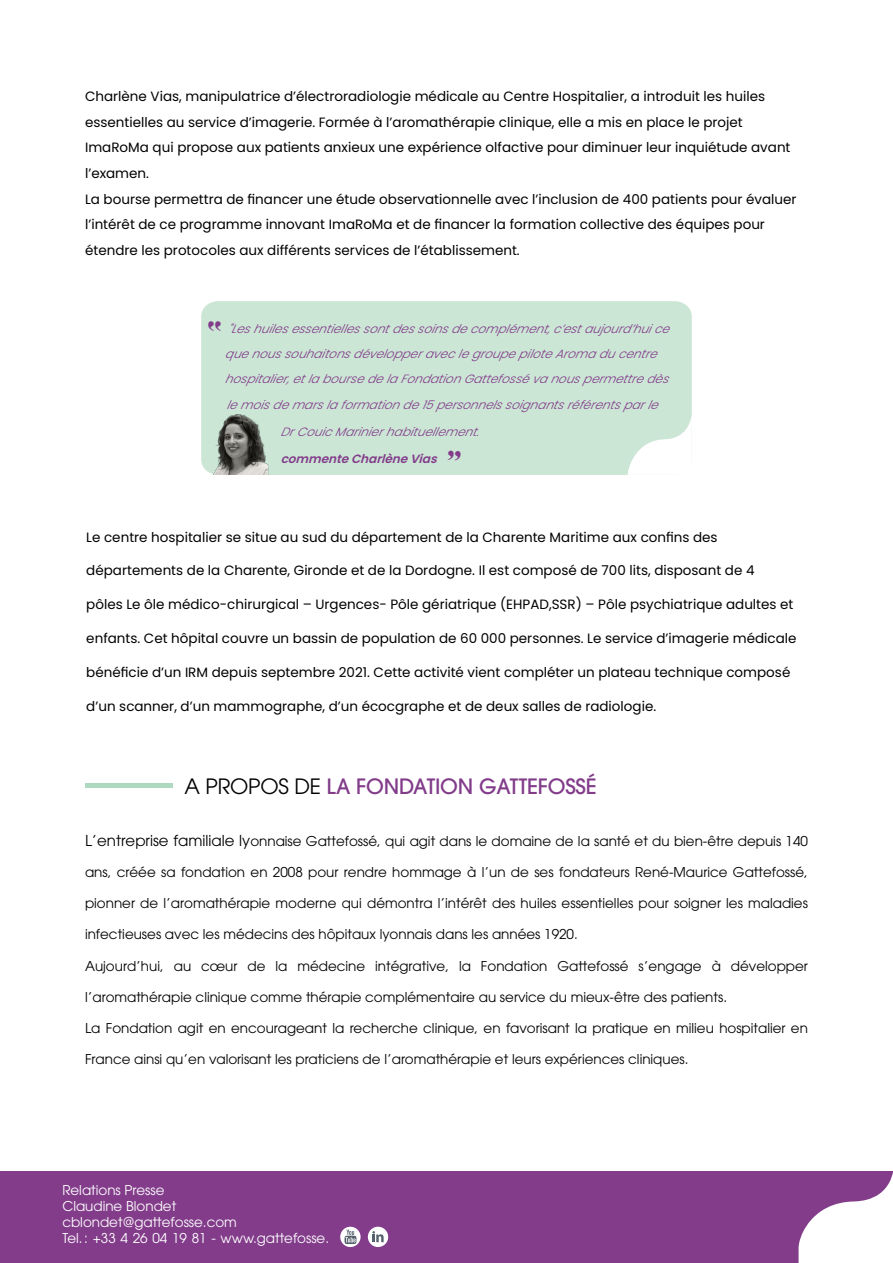
<style>
.page{position:relative;width:893px;height:1263px;background:#fff}
.page>*{position:absolute;margin:0;border:0;box-sizing:border-box;transform-origin:0 0}
.t1{font:500 21px "ITC Avant Garde Pro";letter-spacing:-.01em;color:#823c8a}
.t2{font:13.5px/25.7px "Poppins";color:#000}
.t3{font:13.5px "ITC Avant Garde Pro";color:#000}
.t4{font:13.5px/16.2px "ITC Avant Garde Pro";color:#fff}
.t5{font:italic 300 12px/25.3px "Poppins";color:#823c8a}
.t6{font:italic 600 12px "Poppins";color:#823c8a}
.s1{font-weight:400;color:#000}
.s2{font-size:15px}
</style>
<div class="page">
<div style="left:0;top:1171px;width:893px;height:92px;background:#823c8a"></div>
<svg style="left:799px;top:1172px;width:94px;height:91px"></svg>
<div style="left:85px;top:783px;width:88px;height:5px;background:#afd8c1"></div>
<svg style="left:340px;top:1227px;width:21px;height:20px"></svg>
<svg style="left:345px;top:1229px;width:11px;height:15px"></svg>
<div style="left:368px;top:1227px;width:20px;height:20px;background:#fff;border-radius:50%"></div>
<svg style="left:372px;top:1231px;width:12px;height:11px"></svg>
<div style="left:201px;top:301px;width:491px;height:174px;background:#cce6d6"></div>
<svg style="left:628px;top:414px;width:64px;height:61px"></svg>
<div style="left:213px;top:414px;width:64px;height:61px;background:#cce6d6"></div>
<img style="left:213px;top:414px;width:56px;height:61px">
<svg style="left:448px;top:450px;width:13px;height:11px"></svg>
<svg style="left:208px;top:321px;width:13px;height:10px"></svg>
<p class="t2" style="left:85px;top:83px;width:713px">Charlène Vias, manipulatrice d’électroradiologie médicale au Centre Hospitalier, a introduit les huiles essentielles au service d’imagerie. Formée à l’aromathérapie clinique, elle a mis en place le projet ImaRoMa qui propose aux patients anxieux une expérience olfactive pour diminuer leur inquiétude avant l’examen.<br>La bourse permettra de financer une étude observationnelle avec l’inclusion de 400 patients pour évaluer l’intérêt de ce programme innovant ImaRoMa et de financer la formation collective des équipes pour étendre les protocoles aux différents services de l’établissement.</p>
<p class="t5" style="left:225px;top:316px;width:451px">"Leshuilesessentiellessontdessoinsdecomplément,c’estaujourd’huice quenoussouhaitonsdévelopperaveclegroupepiloteAromaducentre hospitalier,etlaboursedelaFondationGattefossévanouspermettredès lemoisdemarslaformationde15personnelssoignantsréférentsparle</p>
<p class="t5" style="left:281px;top:419px;width:205px">DrCouicMarinierhabituellement.</p>
<p class="t6" style="left:281px;top:451px;width:163px">commenteCharlèneVias</p>
<p class="t2" style="left:86px;top:524px;width:633px">Le centre hospitalier se situe au sud du département de la Charente Maritime aux confins des</p>
<p class="t2" style="left:86px;top:558px;width:670px">départements de la Charente, Gironde et de la Dordogne. Il est composé de 700 lits, disposant de 4</p>
<p class="t2" style="left:86px;top:592px;width:709px">pôles Le ôle médico-chirurgical – Urgences- Pôle gériatrique (EHPAD,SSR) – Pôle psychiatrique adultes et</p>
<p class="t2" style="left:86px;top:626px;width:712px">enfants. Cet hôpital couvre un bassin de population de 60 000 personnes. Le service d’imagerie médicale</p>
<p class="t2" style="left:86px;top:659px;width:705px">bénéficie d’un IRM depuis septembre 2021. Cette activité vient compléter un plateau technique composé</p>
<p class="t2" style="left:86px;top:693px;width:571px">d’un scanner, d’un mammographe, d’un écocgraphe et de deux salles de radiologie.</p>
<h1 class="t1" style="left:185px;top:773px;width:414px"><span class="s1">A PROPOS DE</span> LA FONDATION GATTEFOSSÉ</h1>
<p class="t3" style="left:85px;top:832px;width:724px"><span class="s2">L’entreprise familiale ly</span>onnaise Gattefossé, qui agit dans le domaine de la santé et du bien-être depuis 140</p>
<p class="t3" style="left:85px;top:863px;width:724px">ans, créée sa fondation en 2008 pour rendre hommage à l’un de ses fondateurs René-Maurice Gattefossé,</p>
<p class="t3" style="left:85px;top:895px;width:724px">pionner de l’aromathérapie moderne qui démontra l’intérêt des huiles essentielles pour soigner les maladies</p>
<p class="t3" style="left:85px;top:926px;width:494px">infectieuses avec les médecins des hôpitaux lyonnais dans les années 1920.</p>
<p class="t3" style="left:85px;top:957px;width:724px">Aujourd’hui, au cœur de la médecine intégrative, la Fondation Gattefossé s’engage à développer</p>
<p class="t3" style="left:85px;top:988px;width:644px">l’aromathérapie clinique comme thérapie complémentaire au service du mieux-être des patients.</p>
<p class="t3" style="left:85px;top:1019px;width:724px">La Fondation agit en encourageant la recherche clinique, en favorisant la pratique en milieu hospitalier en</p>
<p class="t3" style="left:85px;top:1051px;width:605px">France ainsi qu’en valorisant les praticiens de l’aromathérapie et leurs expériences cliniques.</p>
<p class="t4" style="left:62px;top:1182px;width:268px">Relations Presse<br>Claudine Blondet cblondet@gattefosse.com<br>Tel.: +33 4 26 04 19 81 - www.gattefosse.</p>
</div>
